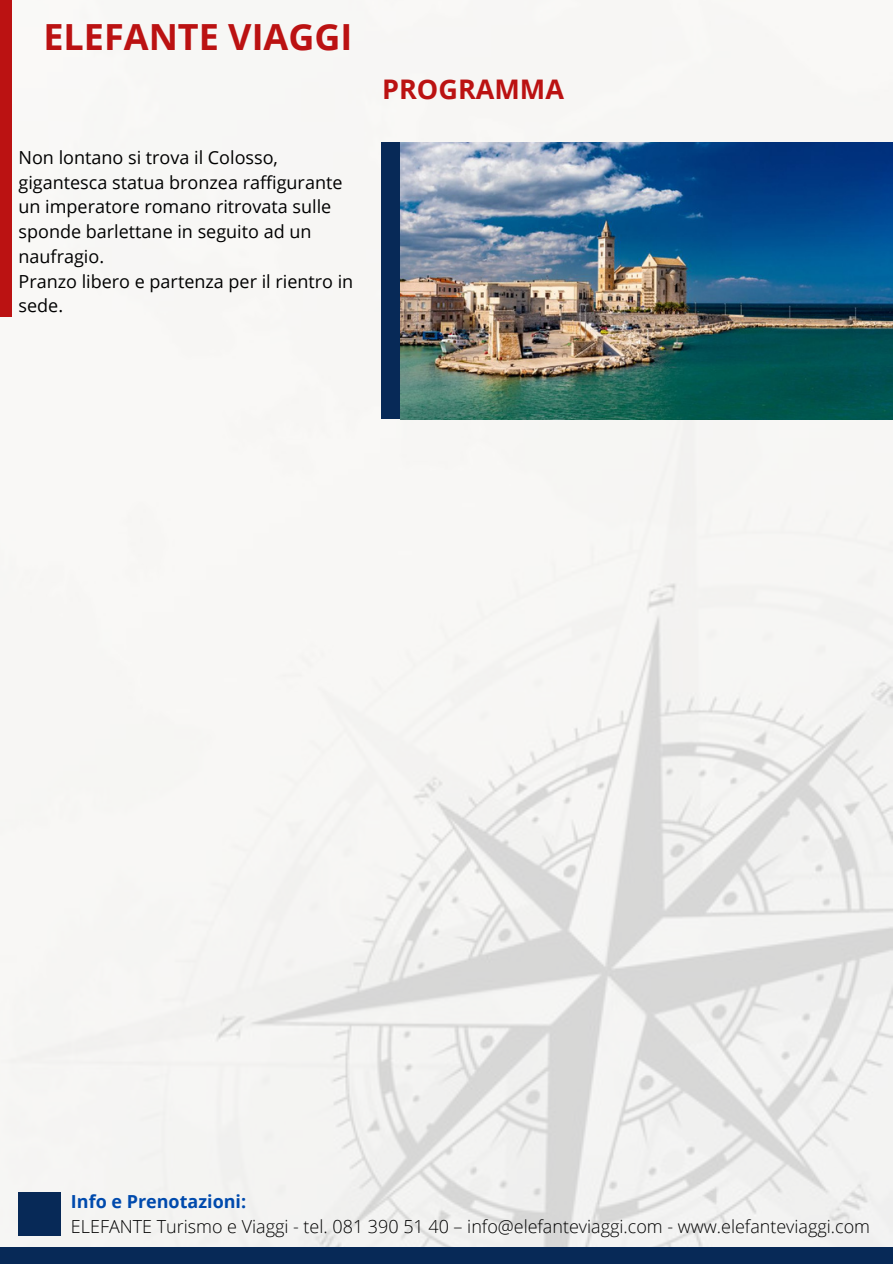
<style>
.page{position:relative;width:893px;height:1264px;background:#fff}
.page>*{position:absolute;margin:0;border:0;box-sizing:border-box;transform-origin:0 0}
.t1{font:700 36px "Open Sans";color:#bb1212}
.t2{font:700 27px "Open Sans";color:#bb1212}
.t3{font:18px/24.8px "Open Sans";color:#000}
.t4{font:300 18px "Open Sans";color:#000}
.t5{font:700 18px "Open Sans";color:#004aad}
</style>
<div class="page">
<img style="left:0;top:0;width:892px;height:1247px">
<div style="left:0;top:0;width:12px;height:316px;background:#bb1212"></div>
<div style="left:19px;top:1191px;width:42px;height:44px;background:#072957"></div>
<div style="left:0;top:1247px;width:892px;height:16px;background:#072957"></div>
<div style="left:381px;top:142px;width:56px;height:277px;background:#072957"></div>
<img style="left:400px;top:142px;width:492px;height:277px">
<p class="t1" style="left:43px;top:11px;width:310px">ELEFANTE VIAGGI</p>
<p class="t3" style="left:19px;top:144px;width:325px">Non lontano si trova il Colosso, gigantesca statua bronzea raffigurante un imperatore romano ritrovata sulle sponde barlettane in seguito ad un naufragio.</p>
<p class="t3" style="left:19px;top:268px;width:336px">Pranzo libero e partenza per il rientro in sede.</p>
<p class="t2" style="left:382px;top:70px;width:183px">PROGRAMMA</p>
<p class="t5" style="left:71px;top:1189px;width:177px">Info e Prenotazioni:</p>
<p class="t4" style="left:71px;top:1213px;width:800px">ELEFANTE Turismo e Viaggi - tel. 081 390 51 40 – info@elefanteviaggi.com - www.elefanteviaggi.com</p>
</div>
